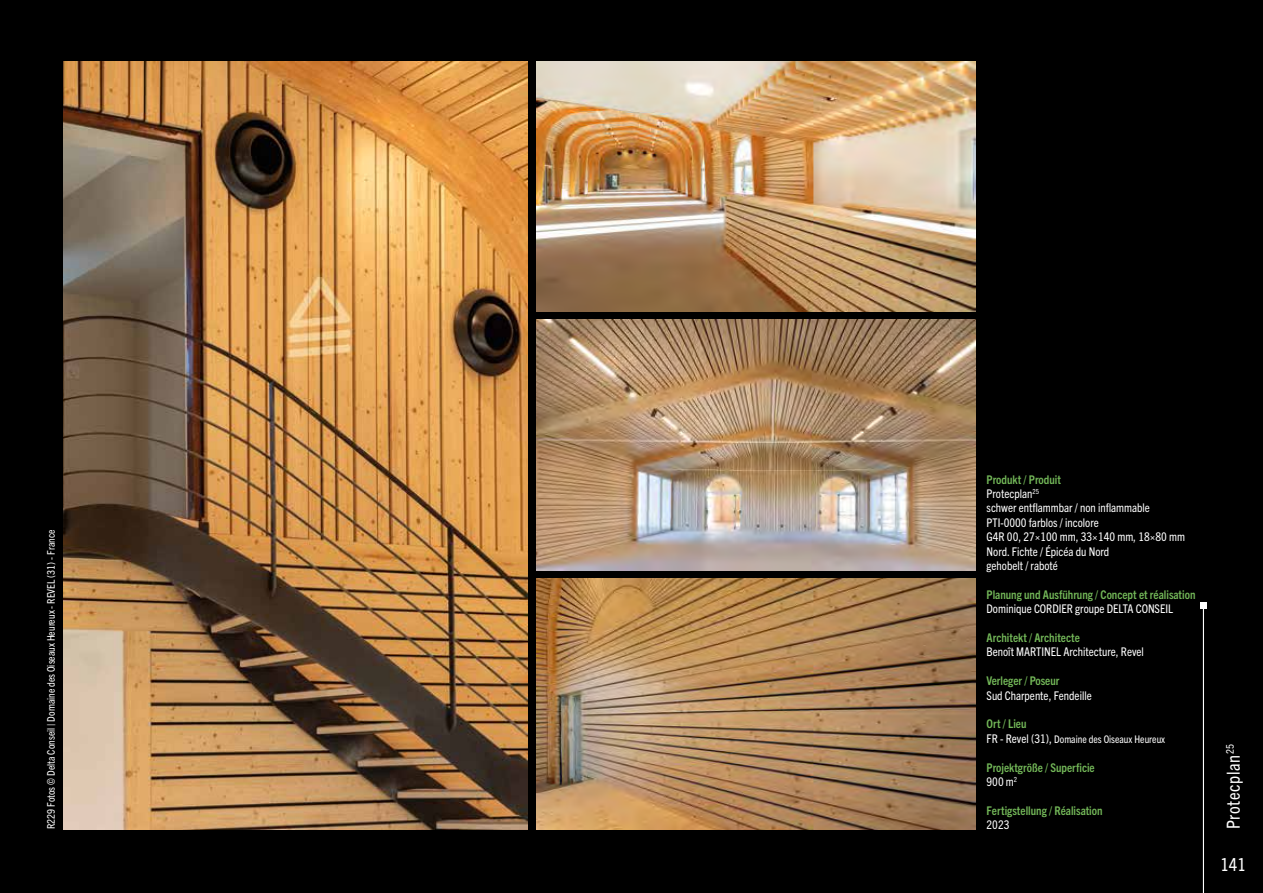
<style>
.page{position:relative;width:1263px;height:893px;background:#000}
.page>*{position:absolute;margin:0;border:0;box-sizing:border-box;transform-origin:0 0}
.t1{font:condensed 18px "Trade Gothic Next LT Pro";letter-spacing:.035em;color:#fff}
.t2{font:condensed 12px/14.4px "Trade Gothic Next LT Pro";color:#fff}
.t3{font:700 condensed 12px/14.4px "Trade Gothic Next LT Pro";color:#74b959}
.t4{font:condensed 10.5px "Trade Gothic Next LT Pro";color:#fff}
.s1{font-weight:700;color:#74b959}
.s2{font-size:12px}
.s3{font-weight:400;color:#fff}
</style>
<div class="page">
<hr style="left:1203px;top:605px;width:1px;height:288px;background:#fff">
<div style="left:1200px;top:602px;width:7px;height:6px;background:#fff"></div>
<img style="left:64px;top:61px;width:463px;height:768px">
<img style="left:537px;top:579px;width:438px;height:250px">
<img style="left:537px;top:320px;width:438px;height:250px">
<img style="left:537px;top:61px;width:438px;height:250px">
<p class="t4" style="left:44px;top:829px;width:301px;rotate:-90deg">R229 Fotos © Delta Conseil | Domaine des Oiseaux Heureux - REVEL (31) - France</p>
<p class="t2" style="left:986px;top:471px;width:200px"><span class="s1">Produkt / Produit<br></span>Protecplan<sup>25<br></sup>schwer entflammbar / non inflammable<br>PTI-0000 farblos / incolore<br>G4R 00, 27×100 mm, 33×140 mm, 18×80 mm<br>Nord. Fichte / Épicéa du Nord<br>gehobelt / raboté</p>
<p class="t3" style="left:986px;top:586px;width:210px">Planung und Ausführung / Concept et réalisation</p>
<p class="t2" style="left:986px;top:601px;width:188px">Dominique CORDIER groupe DELTA CONSEIL</p>
<p class="t3" style="left:986px;top:630px;width:95px">Architekt / Architecte</p>
<p class="t2" style="left:986px;top:644px;width:159px">Benoît MARTINEL Architecture, Revel</p>
<p class="t3" style="left:986px;top:673px;width:74px">Verleger / Poseur</p>
<p class="t2" style="left:986px;top:687px;width:107px">Sud Charpente, Fendeille</p>
<p class="t3" style="left:986px;top:716px;width:41px">Ort / Lieu</p>
<p class="t4" style="left:986px;top:732px;width:180px"><span class="s2">FR - Revel (31),</span> Domaine des Oiseaux Heureux</p>
<p class="t3" style="left:986px;top:759px;width:110px">Projektgröße / Superficie<br><span class="s3">900 m</span><sup>2</sup></p>
<p class="t3" style="left:986px;top:802px;width:118px">Fertigstellung / Réalisation</p>
<p class="t2" style="left:986px;top:817px;width:24px">2023</p>
<h1 class="t1" style="left:1221px;top:829px;width:87px;rotate:-90deg">Protecplan<sup>25</sup></h1>
<h1 class="t1" style="left:1220px;top:852px;width:27px">141</h1>
</div>
